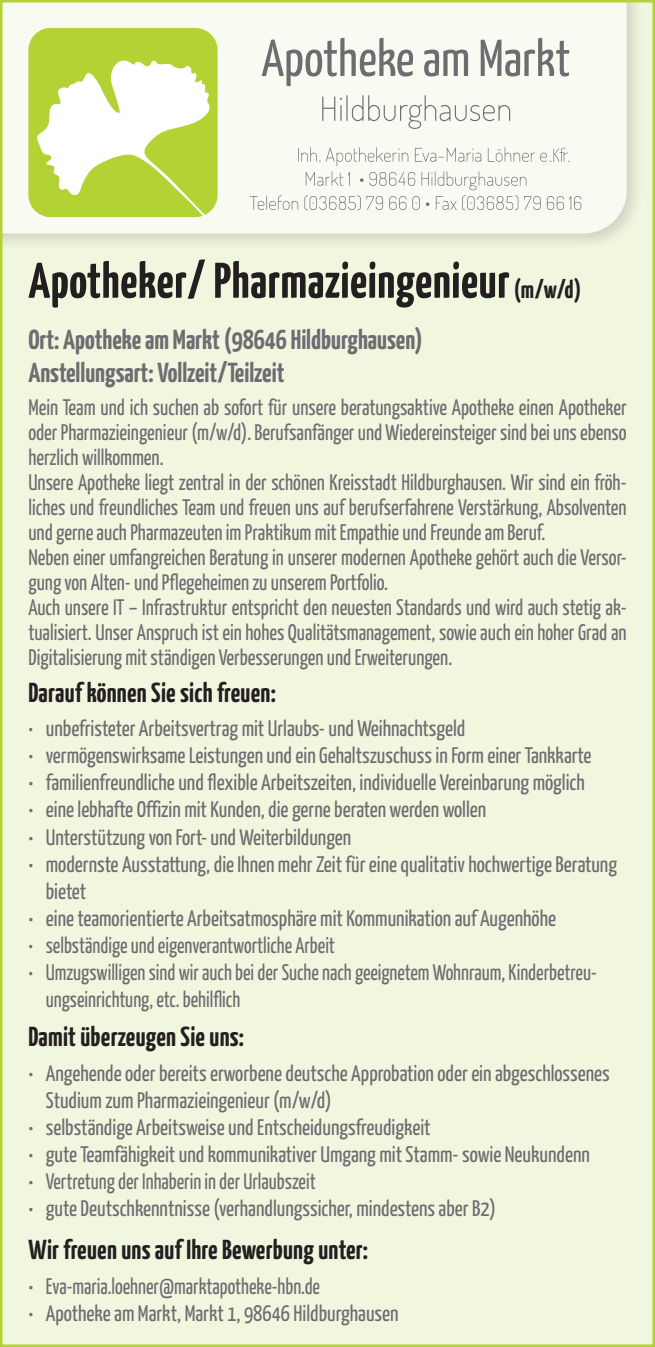
<style>
.page{position:relative;width:655px;height:1347px;background:#fff}
.page>*{position:absolute;margin:0;border:0;box-sizing:border-box;transform-origin:0 0}
.t1{font:700 50px "Yanone Kaffeesatz";letter-spacing:.01em;color:#231f20}
.t2{font:700 27.5px "Yanone Kaffeesatz";letter-spacing:.01em;color:#231f20}
.t3{font:700 27.5px "Yanone Kaffeesatz";color:#6c6d70}
.t4{font:22.5px/27px "Yanone Kaffeesatz";color:#6c6d70}
.t5{font:22.5px/25px "Yanone Kaffeesatz";color:#6c6d70;text-align:justify;scale:.94 1}
.t6{font:22.5px/27px "Yanone Kaffeesatz";color:#6c6d70;scale:.92 1}
.s1{font-size:25px}
</style>
<div class="page">
<div style="left:0;top:0;width:655px;height:1346px;background:#eef5d9"></div>
<div style="left:0;top:0;width:645px;height:252px;background:#231f20;opacity:.3"></div>
<div style="left:3px;top:3px;width:623px;height:230px;background:#f9fbf2"></div>
<svg style="left:28px;top:28px;width:190px;height:189px;background:#cee27e"></svg>
<svg style="left:262px;top:38px;width:151px;height:48px;background:#cfd0cb"></svg>
<svg style="left:424px;top:50px;width:44px;height:26px"></svg>
<svg style="left:481px;top:38px;width:88px;height:38px;background:#c2c4bf"></svg>
<svg style="left:322px;top:95px;width:188px;height:34px;background:#e9ebe3"></svg>
<svg style="left:250px;top:195px;width:32px;height:15px"></svg>
<div style="left:283px;top:201px;width:6px;height:8px;background:#f9fbf2;border-radius:3px"></div>
<svg style="left:292px;top:147px;width:289px;height:63px;background:#eceee6"></svg>
<p class="t1" style="left:28px;top:250px;width:554px">Apotheker/ Pharmazieingenieur <span class="s1">(m/w/d)</span></p>
<p class="t3" style="left:28px;top:323px;width:396px">Ort: Apotheke am Markt (98646 Hildburghausen)</p>
<p class="t3" style="left:28px;top:356px;width:258px">Anstellungsart: Vollzeit/Teilzeit</p>
<p class="t5" style="left:28px;top:393px;width:638px">Mein Team und ich suchen ab sofort für unsere beratungsaktive Apotheke einen Apotheker oder Pharmazieingenieur (m/w/d). Berufsanfänger und Wiedereinsteiger sind bei uns ebenso herzlich willkommen.</p>
<p class="t5" style="left:28px;top:468px;width:638px">Unsere Apotheke liegt zentral in der schönen Kreisstadt Hildburghausen. Wir sind ein fröh&shy;liches und freundliches Team und freuen uns auf berufserfahrene Verstärkung, Absolventen und gerne auch Pharmazeuten im Praktikum mit Empathie und Freunde am Beruf.</p>
<p class="t5" style="left:28px;top:543px;width:638px">Neben einer umfangreichen Beratung in unserer modernen Apotheke gehört auch die Versor&shy;gung von Alten- und Pflegeheimen zu unserem Portfolio.</p>
<p class="t5" style="left:28px;top:593px;width:638px">Auch unsere IT – Infrastruktur entspricht den neuesten Standards und wird auch stetig ak&shy;tualisiert. Unser Anspruch ist ein hohes Qualitätsmanagement, sowie auch ein hoher Grad an Digitalisierung mit ständigen Verbesserungen und Erweiterungen.</p>
<p class="t2" style="left:28px;top:676px;width:249px">Darauf können Sie sich freuen:</p>
<p class="t6" style="left:28px;top:714px;width:476px">• unbefristeter Arbeitsvertrag mit Urlaubs- und Weihnachtsgeld</p>
<p class="t4" style="left:28px;top:741px;width:565px">• vermögenswirksame Leistungen und ein Gehaltszuschuss in Form einer Tankkarte</p>
<p class="t4" style="left:28px;top:768px;width:558px">• familienfreundliche und flexible Arbeitszeiten, individuelle Vereinbarung möglich</p>
<p class="t4" style="left:28px;top:795px;width:459px">• eine lebhafte Offizin mit Kunden, die gerne beraten werden wollen</p>
<p class="t4" style="left:28px;top:822px;width:324px">• Unterstützung von Fort- und Weiterbildungen</p>
<p class="t4" style="left:46px;top:849px;width:573px;text-indent:-18px">• modernste Ausstattung, die Ihnen mehr Zeit für eine qualitativ hochwertige Beratung bietet</p>
<p class="t4" style="left:28px;top:903px;width:529px">• eine teamorientierte Arbeitsatmosphäre mit Kommunikation auf Augenhöhe</p>
<p class="t6" style="left:28px;top:930px;width:335px">• selbständige und eigenverantwortliche Arbeit</p>
<p class="t6" style="left:46px;top:957px;width:600px;text-indent:-18px">• Umzugswilligen sind wir auch bei der Suche nach geeignetem Wohnraum, Kinderbetreu&shy;ungseinrichtung, etc. behilflich</p>
<p class="t2" style="left:28px;top:1019px;width:217px">Damit überzeugen Sie uns:</p>
<p class="t4" style="left:46px;top:1059px;width:565px;text-indent:-18px">• Angehende oder bereits erworbene deutsche Approbation oder ein abgeschlossenes<br>Studium zum Pharmazieingenieur (m/w/d)</p>
<p class="t4" style="left:28px;top:1113px;width:404px">• selbständige Arbeitsweise und Entscheidungsfreudigkeit</p>
<p class="t4" style="left:28px;top:1140px;width:563px">• gute Teamfähigkeit und kommunikativer Umgang mit Stamm- sowie Neukundenn</p>
<p class="t4" style="left:28px;top:1167px;width:289px">• Vertretung der Inhaberin in der Urlaubszeit</p>
<p class="t4" style="left:28px;top:1194px;width:469px">• gute Deutschkenntnisse (verhandlungssicher, mindestens aber B2)</p>
<p class="t2" style="left:28px;top:1232px;width:341px">Wir freuen uns auf Ihre Bewerbung unter:</p>
<p class="t4" style="left:28px;top:1271px;width:293px">• Eva-maria.loehner@marktapotheke-hbn.de</p>
<p class="t4" style="left:28px;top:1298px;width:372px">• Apotheke am Markt, Markt 1, 98646 Hildburghausen</p>
</div>
